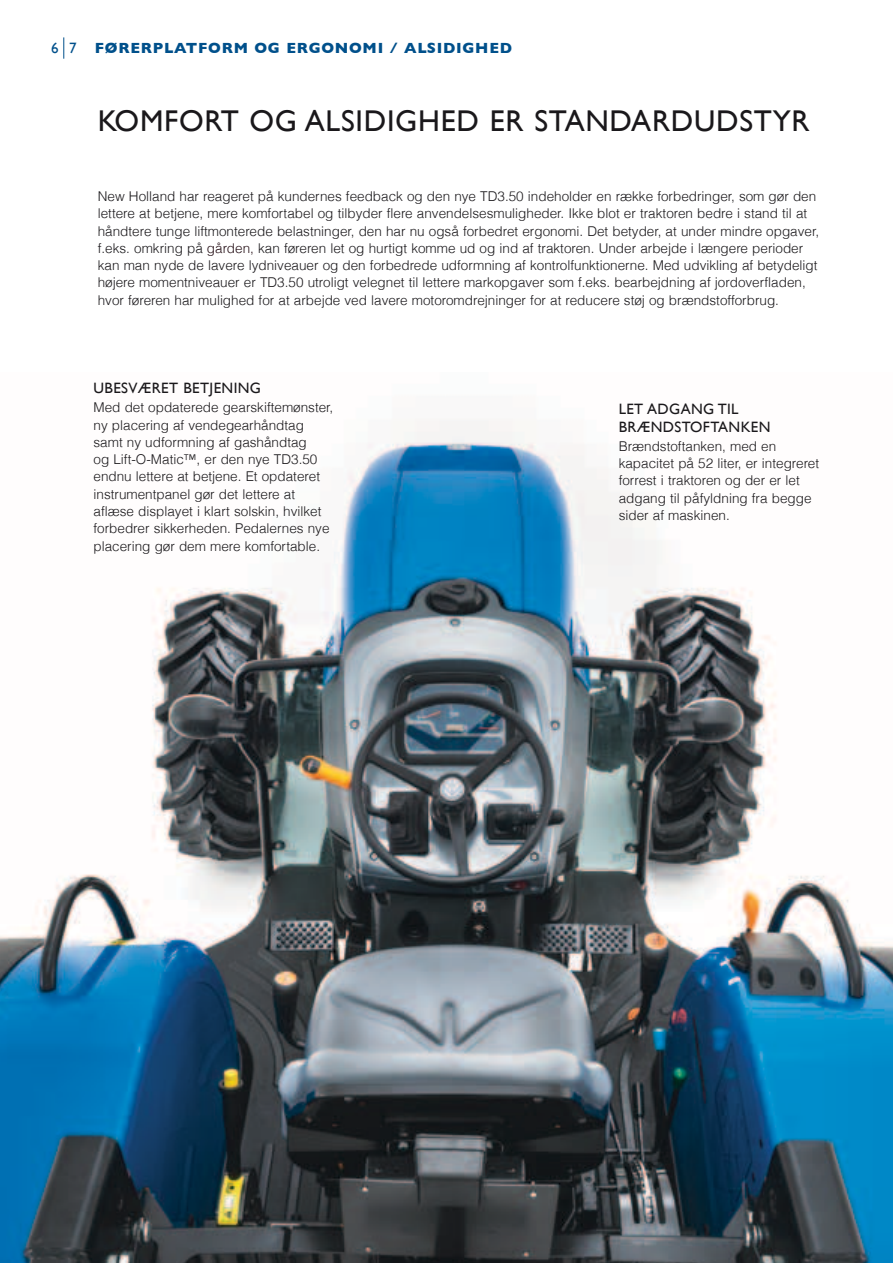
<style>
.page{position:relative;width:893px;height:1263px;background:#fff}
.page>*{position:absolute;margin:0;border:0;box-sizing:border-box;transform-origin:0 0}
.t1{font:30px "Gill Sans";letter-spacing:.025em;color:#1a181b}
.t2{font:15px/17.2px "Gill Sans";letter-spacing:.025em;color:#1a181b}
.t3{font:700 15px "Gill Sans";letter-spacing:.05em;color:#00508b}
.t4{font:300 13.5px/17.2px "Helvetica";color:#1a181b}
.s1{font-weight:400}
.s2{color:#250f16}
</style>
<div class="page">
<img style="left:0;top:421px;width:893px;height:842px">
<svg style="left:64px;top:37px;width:1px;height:22px"></svg>
<p class="t3" style="left:51px;top:39px;width:462px"><span class="s1">6 7</span> FØRERPLATFORM OG ERGONOM I / ALSIDIGHED</p>
<h1 class="t1" style="left:98px;top:103px;width:713px">KOMFORT OG ALSIDIGH ED ER STAN DARDUDSTYR</h1>
<p class="t4" style="left:98px;top:187px;width:723px">New Holland har reageret på kundernes feedback og den nye TD3.50 indeholder en række forbedringer, som gør den lettere at betjene, mere komfortabel og tilbyder flere anvendelsesmuligheder. Ikke blot er traktoren bedre i stand til at håndtere tunge liftmonterede belastninger, den har nu også forbedret ergonomi. Det betyder, at under mindre opgaver, f.eks. omkring på <span class="s2">gården,</span> kan føreren let og hurtigt komme ud og ind af traktoren. Under arbejde i længere perioder kan man nyde de lavere lydniveauer og den forbedrede udformning af kontrolfunktionerne. Med udvikling af betydeligt højere momentniveauer er TD3.50 utroligt velegnet til lettere markopgaver som f.eks. bearbejdning af jordoverfladen, hvor føreren har mulighed for at arbejde ved lavere motoromdrejninger for at reducere støj og brændstofforbrug.</p>
<p class="t2" style="left:94px;top:379px;width:169px">UBESVÆRET BETJEN ING</p>
<p class="t4" style="left:94px;top:399px;width:241px">Med det opdaterede gearskiftemønster, ny placering af vendegearhåndtag samt ny udformning af gashåndtag<br>og Lift-O-Matic™, er den nye TD3.50 endnu lettere at betjene. Et opdateret instrumentpanel gør det lettere at aflæse displayet i klart solskin, hvilket forbedrer sikkerheden. Pedalernes nye placering gør dem mere komfortable.</p>
<p class="t2" style="left:619px;top:400px;width:149px">LET ADGAN G TIL<br>BRÆN DSTOFTAN KEN</p>
<p class="t4" style="left:619px;top:437px;width:202px">Brændstoftanken, med en kapacitet på 52 liter, er integreret forrest i traktoren og der er let adgang til påfyldning fra begge sider af maskinen.</p>
</div>
